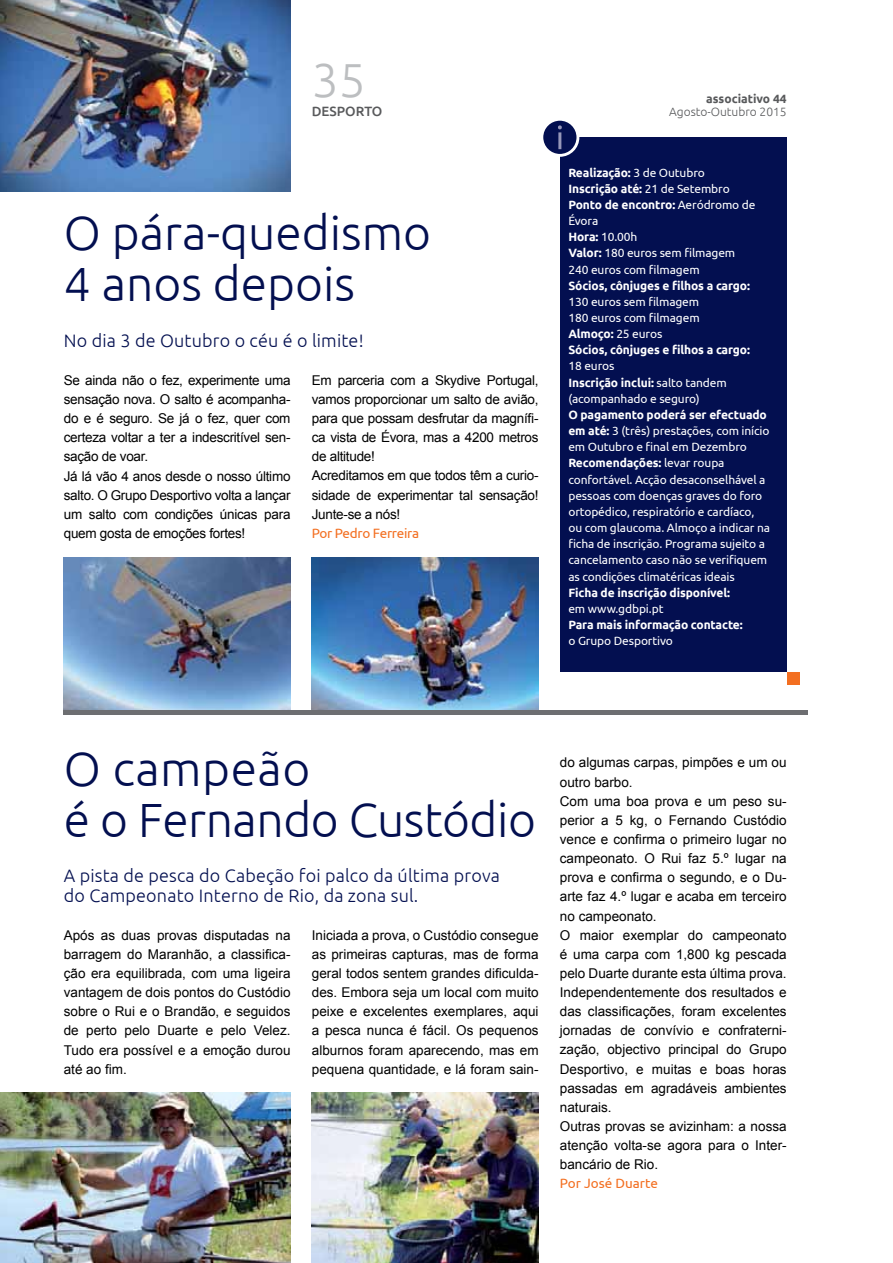
<style>
.page{position:relative;width:893px;height:1263px;background:#fff}
.page>*{position:absolute;margin:0;border:0;box-sizing:border-box;transform-origin:0 0}
.títulos{font:300 48px "Ubuntu";color:#030f50}
.t1{font:300 47.7px "Ubuntu";color:#bcbec0}
.entrada{font:300 18px "Ubuntu";letter-spacing:.01em;color:#030f50}
.texto{font:13.5px/19.2px "Arial";color:#000;text-align:justify}
.assinatura{font:13.5px "Ubuntu";letter-spacing:-.02em;color:#f36f21}
.assinatura-2{font:13.5px "Ubuntu";color:#f36f21}
.t2{font:500 13.5px "Ubuntu";color:#58595b}
.texto-2{font:12px/16.2px "Ubuntu";letter-spacing:-.01em;color:#fff}
.texto-3{font:700 12px/16.2px "Ubuntu";letter-spacing:-.01em;color:#fff}
.t3{font:300 12px "Ubuntu";color:#58595b}
.t4{font:700 12px "Ubuntu";color:#58595b}
.s1{font-weight:400}
.s2{font-weight:700}
</style>
<div class="page">
<img style="left:0;top:0;width:291px;height:191px">
<img style="left:64px;top:557px;width:227px;height:153px">
<img style="left:312px;top:557px;width:227px;height:153px">
<img style="left:0;top:1093px;width:291px;height:170px">
<img style="left:312px;top:1093px;width:227px;height:170px">
<div style="left:560px;top:137px;width:227px;height:535px;background:#030f50"></div>
<div style="left:787px;top:672px;width:12px;height:13px;background:#f36f21"></div>
<div style="left:542px;top:119px;width:36px;height:36px;background:#030f50;border-radius:50%"></div>
<div style="left:540px;top:118px;width:39px;height:39px;border:3px solid #fff;border-radius:50%"></div>
<svg style="left:558px;top:125px;width:4px;height:24px"></svg>
<div style="left:64px;top:710px;width:744px;height:5px;background:#6d6e71"></div>
<p class="t1" style="left:312px;top:51px;width:55px">35</p>
<p class="t2" style="left:312px;top:103px;width:72px">DESPORTO</p>
<p class="títulos" style="left:64px;top:204px;width:369px">O pára-quedismo</p>
<p class="títulos" style="left:64px;top:255px;width:293px">4 anos depois</p>
<p class="entrada" style="left:64px;top:329px;width:301px">No dia 3 de Outubro o céu é o limite!</p>
<p class="texto" style="left:64px;top:371px;width:228px">Se ainda não o fez, experimente uma sensação nova. O salto é acompanha&shy;do e é seguro. Se já o fez, quer com certeza voltar a ter a indescritível sen&shy;sação de voar.</p>
<p class="texto" style="left:64px;top:466px;width:228px">Já lá vão 4 anos desde o nosso último salto. O Grupo Desportivo volta a lançar um salto com condições únicas para quem gosta de emoções fortes!</p>
<p class="texto" style="left:312px;top:371px;width:228px">Em parceria com a Skydive Portugal, vamos proporcionar um salto de avião, para que possam desfrutar da magnífi&shy;ca vista de Évora, mas a 4200 metros de altitude!</p>
<p class="texto" style="left:312px;top:466px;width:228px">Acreditamos em que todos têm a curio&shy;sidade de experimentar tal sensação!<br>Junte-se a nós!</p>
<p class="assinatura" style="left:312px;top:525px;width:109px">Por Pedro Ferreira</p>
<p class="t4" style="left:706px;top:91px;width:82px">associativo 44</p>
<p class="t3" style="left:669px;top:105px;width:119px">Agosto-Outubro 2015</p>
<p class="texto-3" style="left:568px;top:164px;width:138px">Realização: <span class="s1">3 de Outubro</span></p>
<p class="texto-3" style="left:568px;top:180px;width:163px">Inscrição até: <span class="s1">21 de Setembro</span></p>
<p class="texto-3" style="left:568px;top:196px;width:189px">Ponto de encontro: <span class="s1">Aeródromo de<br>Évora</span></p>
<p class="texto-2" style="left:568px;top:228px;width:71px"><span class="s2">Hora:</span> 10.00h</p>
<p class="texto-2" style="left:568px;top:245px;width:168px"><span class="s2">Valor:</span> 180 euros sem filmagem</p>
<p class="texto-2" style="left:568px;top:261px;width:133px">240 euros com filmagem</p>
<p class="texto-3" style="left:568px;top:277px;width:183px">Sócios, cônjuges e filhos a cargo:</p>
<p class="texto-2" style="left:568px;top:293px;width:132px">130 euros sem filmagem</p>
<p class="texto-2" style="left:568px;top:309px;width:133px">180 euros com filmagem</p>
<p class="texto-3" style="left:568px;top:326px;width:96px">Almoço: <span class="s1">25 euros</span></p>
<p class="texto-3" style="left:568px;top:342px;width:183px">Sócios, cônjuges e filhos a cargo:</p>
<p class="texto-2" style="left:568px;top:358px;width:48px">18 euros</p>
<p class="texto-2" style="left:568px;top:374px;width:160px"><span class="s2">Inscrição inclui:</span> salto tandem (acompanhado e seguro)</p>
<p class="texto-2" style="left:568px;top:406px;width:203px"><span class="s2">O pagamento poderá ser efectuado em até:</span> 3 (três) prestações, com início em Outubro e final em Dezembro</p>
<p class="texto-2" style="left:568px;top:455px;width:203px"><span class="s2">Recomendações:</span> levar roupa confortável. Acção desaconselhável a pessoas com doenças graves do foro ortopédico, respiratório e cardíaco, ou com glaucoma. Almoço a indicar na ficha de inscrição. Programa sujeito a cancelamento caso não se verifiquem as condições climatéricas ideais</p>
<p class="texto-3" style="left:568px;top:584px;width:163px">Ficha de inscrição disponível:</p>
<p class="texto-2" style="left:568px;top:600px;width:97px">em www.gdbpi.pt</p>
<p class="texto-3" style="left:568px;top:616px;width:176px">Para mais informação contacte:</p>
<p class="texto-2" style="left:568px;top:632px;width:106px">o Grupo Desportivo</p>
<p class="títulos" style="left:64px;top:740px;width:248px">O campeão</p>
<p class="títulos" style="left:64px;top:791px;width:474px">é o Fernando Custódio</p>
<p class="entrada" style="left:64px;top:865px;width:438px">A pista de pesca do Cabeção foi palco da última prova</p>
<p class="entrada" style="left:64px;top:884px;width:356px">do Campeonato Interno de Rio, da zona sul.</p>
<p class="texto" style="left:64px;top:925px;width:228px">Após as duas provas disputadas na barragem do Maranhão, a classifica&shy;ção era equilibrada, com uma ligeira vantagem de dois pontos do Custódio sobre o Rui e o Brandão, e seguidos de perto pelo Duarte e pelo Velez.<br>Tudo era possível e a emoção durou até ao fim.</p>
<p class="texto" style="left:312px;top:925px;width:228px">Iniciada a prova, o Custódio consegue as primeiras capturas, mas de forma geral todos sentem grandes dificulda&shy;des. Embora seja um local com muito peixe e excelentes exemplares, aqui a pesca nunca é fácil. Os pequenos alburnos foram aparecendo, mas em pequena quantidade, e lá foram sain-</p>
<p class="texto" style="left:560px;top:753px;width:228px">do algumas carpas, pimpões e um ou outro barbo.</p>
<p class="texto" style="left:560px;top:791px;width:228px">Com uma boa prova e um peso su&shy;perior a 5 kg, o Fernando Custódio vence e confirma o primeiro lugar no campeonato. O Rui faz 5.º lugar na prova e confirma o segundo, e o Du&shy;arte faz 4.º lugar e acaba em terceiro no campeonato.</p>
<p class="texto" style="left:560px;top:925px;width:228px">O maior exemplar do campeonato é uma carpa com 1,800 kg pescada pelo Duarte durante esta última prova.</p>
<p class="texto" style="left:560px;top:983px;width:228px">Independentemente dos resultados e das classificações, foram excelentes jornadas de convívio e confraterni&shy;zação, objectivo principal do Grupo Desportivo, e muitas e boas horas passadas em agradáveis ambientes naturais.</p>
<p class="texto" style="left:560px;top:1117px;width:228px">Outras provas se avizinham: a nossa atenção volta-se agora para o Inter&shy;bancário de Rio.</p>
<p class="assinatura-2" style="left:560px;top:1175px;width:100px">Por José Duarte</p>
</div>
